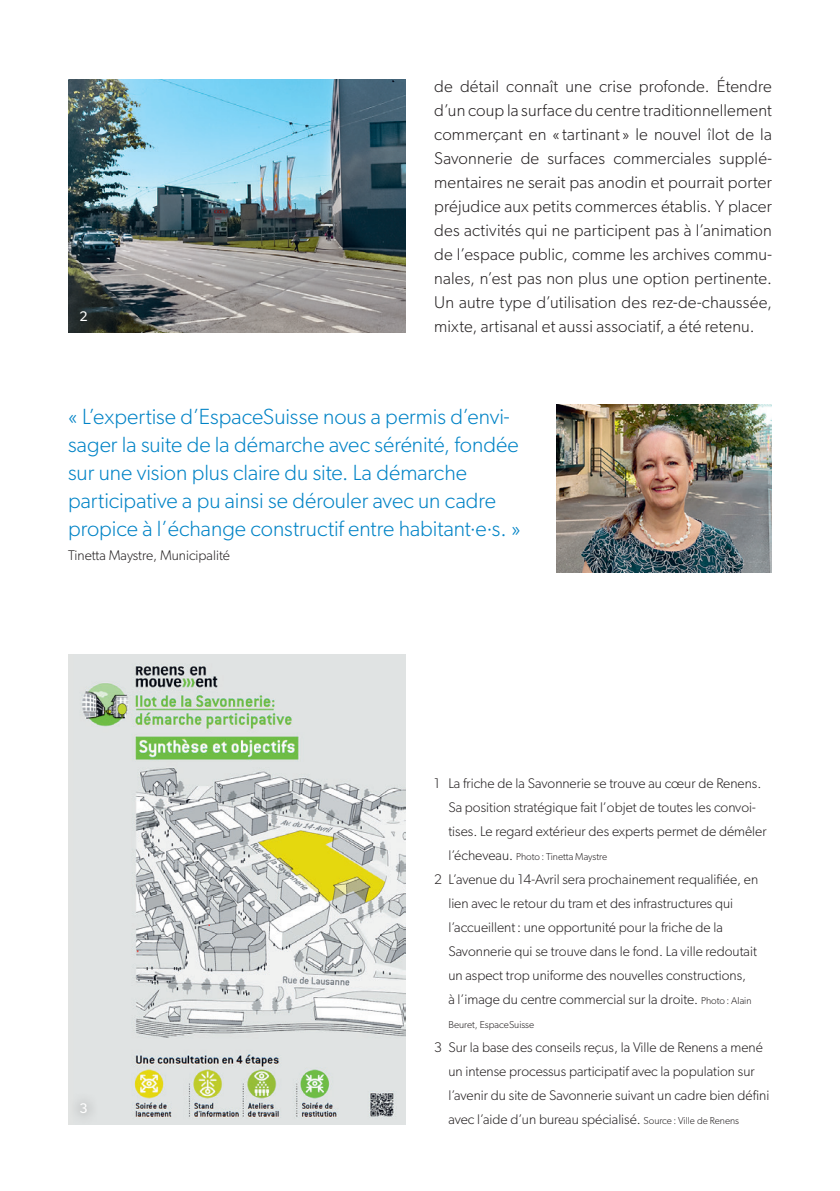
<style>
.page{position:relative;width:840px;height:1191px;background:#fff}
.page>*{position:absolute;margin:0;border:0;box-sizing:border-box;transform-origin:0 0}
.t1{font:300 22px/28px "Gibson";color:#0083c6}
.t2{font:300 17px/24px "Gibson";letter-spacing:.01em;color:#231f20;text-align:justify}
.t3{font:300 14px/24px "Gibson";color:#231f20}
.t4{font:14px "Gibson";color:#fff}
.t5{font:300 10px "Gibson";color:#231f20}
.s1{font-size:14px}
.s2{font-size:10px}
</style>
<div class="page">
<img style="left:68px;top:654px;width:337px;height:470px">
<img style="left:68px;top:79px;width:337px;height:253px">
<img style="left:556px;top:404px;width:215px;height:168px">
<div style="left:69px;top:1091px;width:30px;height:34px;background:#dddfdf"></div>
<svg style="left:69px;top:299px;width:30px;height:34px"></svg>
<p class="t4" style="left:79px;top:307px;width:10px">2</p>
<p class="t2" style="left:434px;top:74px;width:339px">de détail connaît une crise profonde. Étendre d’un coup la surface du centre traditionnellement commerçant en « tartinant » le nouvel îlot de la Savonnerie de surfaces commerciales supplé&shy;mentaires ne serait pas anodin et pourrait porter préjudice aux petits commerces établis. Y placer des activités qui ne participent pas à l’animation de l’espace public, comme les archives commu&shy;nales, n’est pas non plus une option pertinente.<br>Un autre type d’utilisation des rez-de-chaussée, mixte, artisanal et aussi associatif, a été retenu.</p>
<p class="t1" style="left:68px;top:402px;width:454px">« L’expertise d’EspaceSuisse nous a permis d’envi&shy;sager la suite de la démarche avec sérénité, fondée sur une vision plus claire du site. La démarche participative a pu ainsi se dérouler avec un cadre propice à l’échange constructif entre habitant·e·s. »</p>
<p class="t3" style="left:68px;top:543px;width:163px">Tinetta Maystre, Municipalité</p>
<p class="t4" style="left:79px;top:1099px;width:10px">3</p>
<p class="t3" style="left:448px;top:771px;width:319px;text-indent:-14px">1 La friche de la Savonnerie se trouve au cœur de Renens.<br>Sa position stratégique fait l’objet de toutes les convoi&shy;tises. Le regard extérieur des experts permet de démêler</p>
<p class="t5" style="left:448px;top:851px;width:160px"><span class="s1">l’écheveau.</span> Photo: Tinetta Maystre</p>
<p class="t3" style="left:448px;top:867px;width:311px;text-indent:-14px">2 L’avenue du 14-Avril sera prochainement requalifiée, en lien avec le retour du tram et des infrastructures qui l’accueillent: une opportunité pour la friche de la Savonnerie qui se trouve dans le fond. La ville redoutait un aspect trop uniforme des nouvelles constructions,<br>à l’image du centre commercial sur la droite. <span class="s2">Photo: Alain</span></p>
<p class="t5" style="left:448px;top:1019px;width:87px">Beuret, EspaceSuisse</p>
<p class="t3" style="left:448px;top:1035px;width:322px;text-indent:-14px">3 Sur la base des conseils reçus, la Ville de Renens a mené un intense processus participatif avec la population sur l’avenir du site de Savonnerie suivant un cadre bien défini avec l’aide d’un bureau spécialisé. <span class="s2">Source: Ville de Renens</span></p>
</div>
